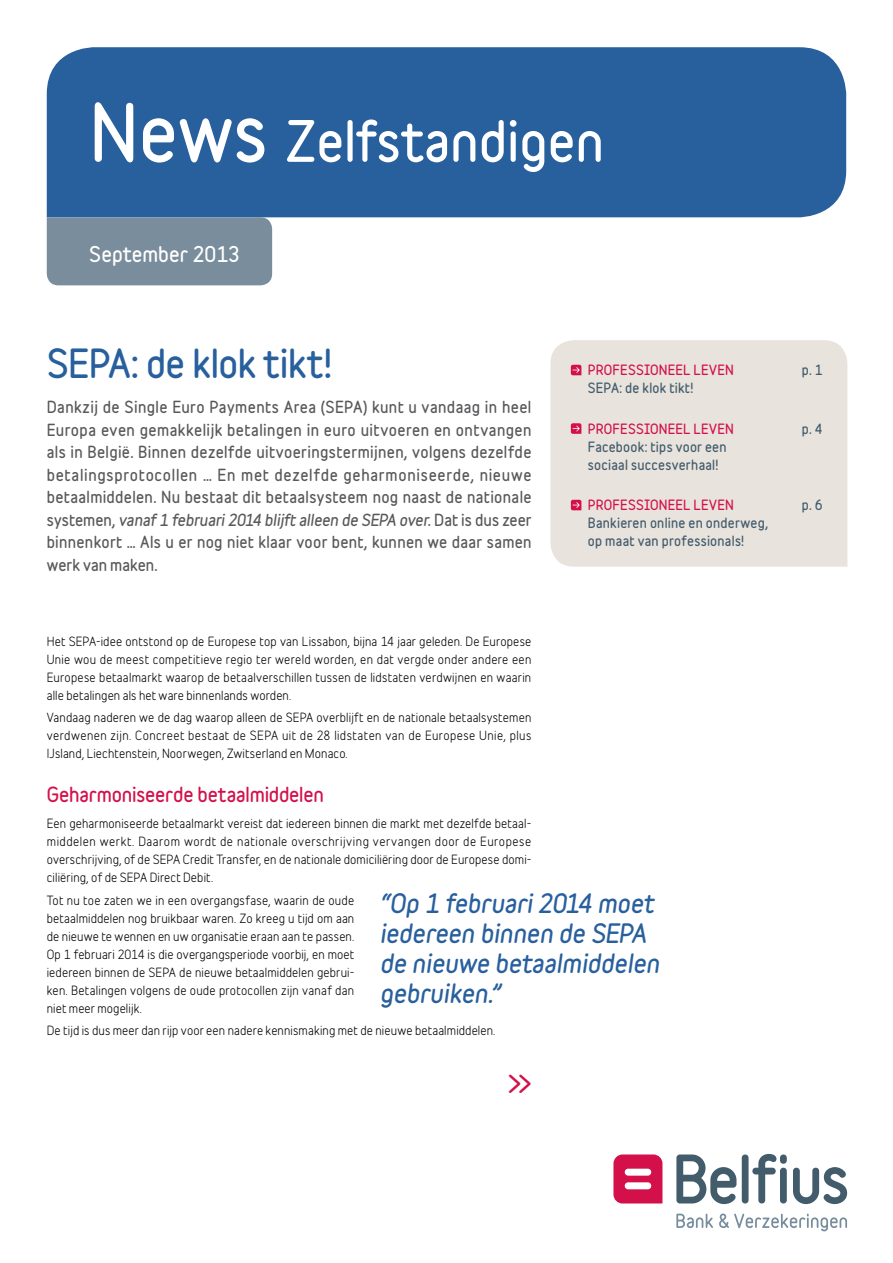
<style>
.page{position:relative;width:893px;height:1263px;background:#fff}
.page>*{position:absolute;margin:0;border:0;box-sizing:border-box;transform-origin:0 0}
.t1{font:700 51px "Belfius Normal";color:#fff}
.t2{font:700 36px "Belfius Normal";color:#285f9d}
.t3{font:italic 700 24px/30px "Belfius Normal";color:#285f9d}
.t4{font:700 24px "Belfius Normal";color:#d3104a}
.t5{font:700 19.5px "Belfius Normal";color:#fff}
.t6{font:700 18.75px "Belfius Normal";letter-spacing:-.01em;color:#d3104a}
.t7{font:700 15px/22.5px "Belfius Alternative";letter-spacing:.015em;color:#58595b;text-align:justify}
.t8{font:700 12.75px/18px "Belfius Alternative";letter-spacing:.02em;color:#425c6c}
.t9{font:700 12.75px "Belfius Normal";letter-spacing:.01em;color:#d3104a}
.t10{font:12px/18px "Belfius Alternative";letter-spacing:.01em;color:#000;text-align:justify}
.s1{font-size:72px}
.s2{font-style:italic}
</style>
<div class="page">
<svg style="left:676px;top:1214px;width:37px;height:14px"></svg>
<svg style="left:719px;top:1213px;width:128px;height:18px"></svg>
<svg style="left:613px;top:1154px;width:49px;height:49px;background:#d51f55"></svg>
<div style="left:625px;top:1169px;width:26px;height:6px;background:#fff;border-radius:3px"></div>
<div style="left:625px;top:1182px;width:26px;height:7px;background:#fff;border-radius:3px"></div>
<svg style="left:676px;top:1154px;width:60px;height:50px"></svg>
<div style="left:742px;top:1154px;width:6px;height:49px;background:#425c6c;border-radius:3px"></div>
<svg style="left:752px;top:1154px;width:35px;height:49px"></svg>
<svg style="left:793px;top:1167px;width:54px;height:37px"></svg>
<div style="left:47px;top:47px;width:799px;height:170px;background:#285f9d"></div>
<div style="left:47px;top:217px;width:225px;height:68px;background:#798d9c"></div>
<div style="left:550px;top:340px;width:297px;height:227px;background:#e8e3dd"></div>
<svg style="left:571px;top:365px;width:10px;height:10px"></svg>
<svg style="left:571px;top:423px;width:10px;height:11px"></svg>
<svg style="left:571px;top:500px;width:10px;height:10px"></svg>
<h1 class="t1" style="left:89px;top:102px;width:516px"><span class="s1">NEWS</span> ZELFSTANDIGEN</h1>
<h3 class="t5" style="left:89px;top:239px;width:152px">SEPTEMBER 2013</h3>
<h2 class="t2" style="left:47px;top:336px;width:287px">SEPA: DE KLOK TIKT!</h2>
<p class="t7" style="left:47px;top:396px;width:486px">Dankzij de Single Euro Payments Area (SEPA) kunt u vandaag in heel Europa even gemakkelijk betalingen in euro uitvoeren en ontvangen als in België. Binnen dezelfde uitvoeringstermijnen, volgens dezelfde betalingsprotocollen … En met dezelfde geharmoniseerde, nieuwe betaalmiddelen. Nu bestaat dit betaalsysteem nog naast de nationale systemen, <span class="s2">vanaf 1 februari 2014 blijft alleen de SEPA over</span>. Dat is dus zeer binnenkort … Als u er nog niet klaar voor bent, kunnen we daar samen werk van maken.</p>
<p class="t9" style="left:588px;top:360px;width:147px">PROFESSIONEEL LEVEN</p>
<p class="t8" style="left:802px;top:361px;width:22px">p. 1</p>
<p class="t8" style="left:588px;top:379px;width:107px">SEPA: de klok tikt!</p>
<p class="t9" style="left:588px;top:419px;width:147px">PROFESSIONEEL LEVEN</p>
<p class="t8" style="left:802px;top:419px;width:22px">p. 4</p>
<p class="t8" style="left:588px;top:437px;width:140px">Facebook: tips voor een sociaal succesverhaal!</p>
<p class="t9" style="left:588px;top:495px;width:147px">PROFESSIONEEL LEVEN</p>
<p class="t8" style="left:802px;top:496px;width:22px">p. 6</p>
<p class="t8" style="left:588px;top:514px;width:182px">Bankieren online en onderweg, op maat van professionals!</p>
<p class="t10" style="left:47px;top:631px;width:486px">Het SEPA-idee ontstond op de Europese top van Lissabon, bijna 14 jaar geleden. De Europese Unie wou de meest competitieve regio ter wereld worden, en dat vergde onder andere een Europese betaalmarkt waarop de betaalverschillen tussen de lidstaten verdwijnen en waarin alle betalingen als het ware binnenlands worden.</p>
<p class="t10" style="left:47px;top:707px;width:486px">Vandaag naderen we de dag waarop alleen de SEPA overblijft en de nationale betaalsystemen verdwenen zijn. Concreet bestaat de SEPA uit de 28 lidstaten van de Europese Unie, plus IJsland, Liechtenstein, Noorwegen, Zwitserland en Monaco.</p>
<h3 class="t6" style="left:47px;top:780px;width:279px">GEHARMONISEERDE BETAALMIDDELEN</h3>
<p class="t10" style="left:47px;top:813px;width:486px">Een geharmoniseerde betaalmarkt vereist dat iedereen binnen die markt met dezelfde betaal&shy;middelen werkt. Daarom wordt de nationale overschrijving vervangen door de Europese overschrijving, of de SEPA Credit Transfer, en de nationale domiciliëring door de Europese domi&shy;ciliëring, of de SEPA Direct Debit.</p>
<p class="t10" style="left:47px;top:890px;width:309px">Tot nu toe zaten we in een overgangsfase, waarin de oude betaalmiddelen nog bruikbaar waren. Zo kreeg u tijd om aan de nieuwe te wennen en uw organisatie eraan aan te passen.<br>Op 1 februari 2014 is die overgangsperiode voorbij, en moet iedereen binnen de SEPA de nieuwe betaalmiddelen gebrui&shy;ken. Betalingen volgens de oude protocollen zijn vanaf dan niet meer mogelijk.</p>
<p class="t10" style="left:47px;top:1020px;width:450px">De tijd is dus meer dan rijp voor een nadere kennismaking met de nieuwe betaalmiddelen.</p>
<h3 class="t4" style="left:508px;top:1065px;width:25px">&gt;&gt;</h3>
<h3 class="t3" style="left:380px;top:888px;width:281px">“Op 1 februari 2014 moet iedereen binnen de SEPA de nieuwe betaalmiddelen gebruiken.”</h3>
</div>
